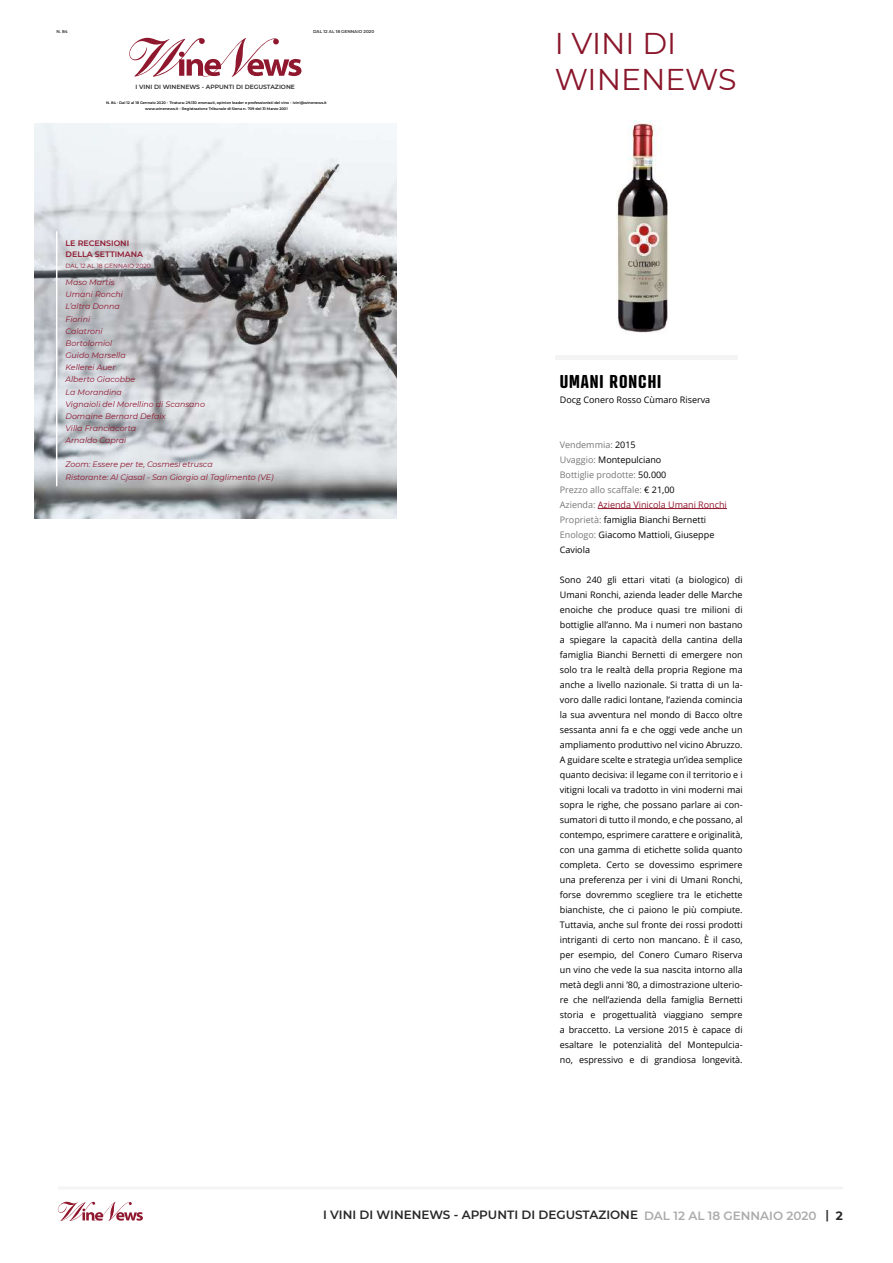
<style>
.page{position:relative;width:893px;height:1263px;background:#fff}
.page>*{position:absolute;margin:0;border:0;box-sizing:border-box;transform-origin:0 0}
.t1{font:30px/36px "Montserrat";color:#8a162b}
.t2{font:700 18px "Atrament";letter-spacing:.05em;color:#000}
.t3{font:600 12px "Montserrat";color:#282828}
.t4{font:600 12px "Montserrat";color:#aaabaa}
.t5{font:700 12px "Montserrat";color:#282828}
.t6{font:9px/15px "Open Sans";color:#000}
.t7{font:italic 7.95px/12.1px "Montserrat";color:#8f172e}
.t8{font:600 7.95px/10.9px "Montserrat";color:#8f172e}
.t9{font:600 6.15px "Montserrat";color:#282828}
.t10{font:6.15px "Montserrat";color:#8f172e}
.t11{font:600 4.2px "Montserrat";color:#282828}
.t12{font:600 3.6px/5.4px "Montserrat";color:#000;text-align:center}
.s1{color:#777}
.s2{color:#90172d}
</style>
<div class="page">
<div style="left:555px;top:355px;width:183px;height:5px;background:#f5f4f4"></div>
<svg style="left:58px;top:1202px;width:85px;height:19px"></svg>
<hr style="left:58px;top:1186px;width:785px;height:3px;background:#f5f4f4">
<img style="left:616px;top:121px;width:52px;height:212px">
<hr style="left:598px;top:508px;width:129px;height:1px;background:#90172d">
<img style="left:35px;top:123px;width:361px;height:396px">
<svg style="left:129px;top:38px;width:173px;height:39px"></svg>
<hr style="left:56px;top:231px;width:1px;height:255px;background:#fff">
<p class="t11" style="left:56px;top:29px;width:13px">N. 84</p>
<p class="t11" style="left:313px;top:29px;width:63px">DAL 12 AL 18 GENNAIO 2020</p>
<p class="t9" style="left:136px;top:83px;width:161px">I VINI DI WINENEWS - APPUNTI DI DEGUSTAZIONE</p>
<p class="t12" style="left:106px;top:100px;width:222px">N. 84 - Dal 12 al 18 Gennaio 2020 - Tiratura: 29.130 enonauti, opinion leader e professionisti del vino - ivini@winenews.it www.winenews.it - Registrazione Tribunale di Siena n. 709 del 31 Marzo 2001</p>
<p class="t8" style="left:66px;top:237px;width:79px">LE RECENSIONI<br>DELLA SETTIMANA</p>
<p class="t10" style="left:66px;top:261px;width:87px">DAL 12 AL 18 GENNAIO 2020</p>
<p class="t7" style="left:66px;top:276px;width:141px">Maso Martis<br>Umani Ronchi<br>L’altra Donna<br>Fiorini<br>Calatroni<br>Bortolomiol<br>Guido Marsella<br>Kellerei Auer<br>Alberto Giacobbe<br>La Morandina<br>Vignaioli del Morellino di Scansano<br>Domaine Bernard Defaix<br>Villa Franciacorta<br>Arnaldo Caprai</p>
<p class="t7" style="left:66px;top:458px;width:210px">Zoom: Essere per te, Cosmesi etrusca<br>Ristorante: Al Cjasal - San Giorgio al Taglimento (VE)</p>
<h1 class="t1" style="left:555px;top:24px;width:183px">I VINI DI<br>WINENEWS</h1>
<h2 class="t2" style="left:560px;top:370px;width:103px">UMANI RONCHI</h2>
<p class="t6" style="left:560px;top:392px;width:152px">Docg Conero Rosso Cùmaro Riserva</p>
<p class="t6" style="left:560px;top:437px;width:169px"><span class="s1">Vendemmia:</span> 2015<br><span class="s1">Uvaggio:</span> Montepulciano<br><span class="s1">Bottiglie prodotte:</span> 50.000<br><span class="s1">Prezzo allo scaffale:</span> € 21,00<br><span class="s1">Azienda:</span> <span class="s2">Azienda Vinicola Umani Ronchi<br></span><span class="s1">Proprietà:</span> famiglia Bianchi Bernetti<br><span class="s1">Enologo:</span> Giacomo Mattioli, Giuseppe<br>Caviola</p>
<p class="t6" style="left:560px;top:572px;width:184px;text-align:justify">Sono 240 gli ettari vitati (a biologico) di Umani Ronchi, azienda leader delle Marche enoiche che produce quasi tre milioni di bottiglie all’anno. Ma i numeri non bastano a spiegare la capacità della cantina della famiglia Bianchi Bernetti di emergere non solo tra le realtà della propria Regione ma anche a livello nazionale. Si tratta di un la&shy;voro dalle radici lontane, l’azienda comincia la sua avventura nel mondo di Bacco oltre sessanta anni fa e che oggi vede anche un ampliamento produttivo nel vicino Abruzzo.<br>A guidare scelte e strategia un’idea semplice quanto decisiva: il legame con il territorio e i vitigni locali va tradotto in vini moderni mai sopra le righe, che possano parlare ai con&shy;sumatori di tutto il mondo, e che possano, al contempo, esprimere carattere e originalità, con una gamma di etichette solida quanto completa. Certo se dovessimo esprimere una preferenza per i vini di Umani Ronchi, forse dovremmo scegliere tra le etichette bianchiste, che ci paiono le più compiute.<br>Tuttavia, anche sul fronte dei rossi prodotti intriganti di certo non mancano. È il caso, per esempio, del Conero Cumaro Riserva un vino che vede la sua nascita intorno alla metà degli anni ’80, a dimostrazione ulterio&shy;re che nell’azienda della famiglia Bernetti storia e progettualità viaggiano sempre a braccetto. La versione 2015 è capace di esaltare le potenzialità del Montepulcia&shy;no, espressivo e di grandiosa longevità.</p>
<h3 class="t3" style="left:323px;top:1206px;width:316px">I VINI DI WINENEWS - APPUNTI DI DEGUSTAZIONE</h3>
<h3 class="t3" style="left:825px;top:1206px;width:5px">|</h3>
<h3 class="t4" style="left:644px;top:1207px;width:174px">DAL 12 AL 18 GENNAIO 2020</h3>
<h3 class="t5" style="left:836px;top:1207px;width:9px">2</h3>
</div>
